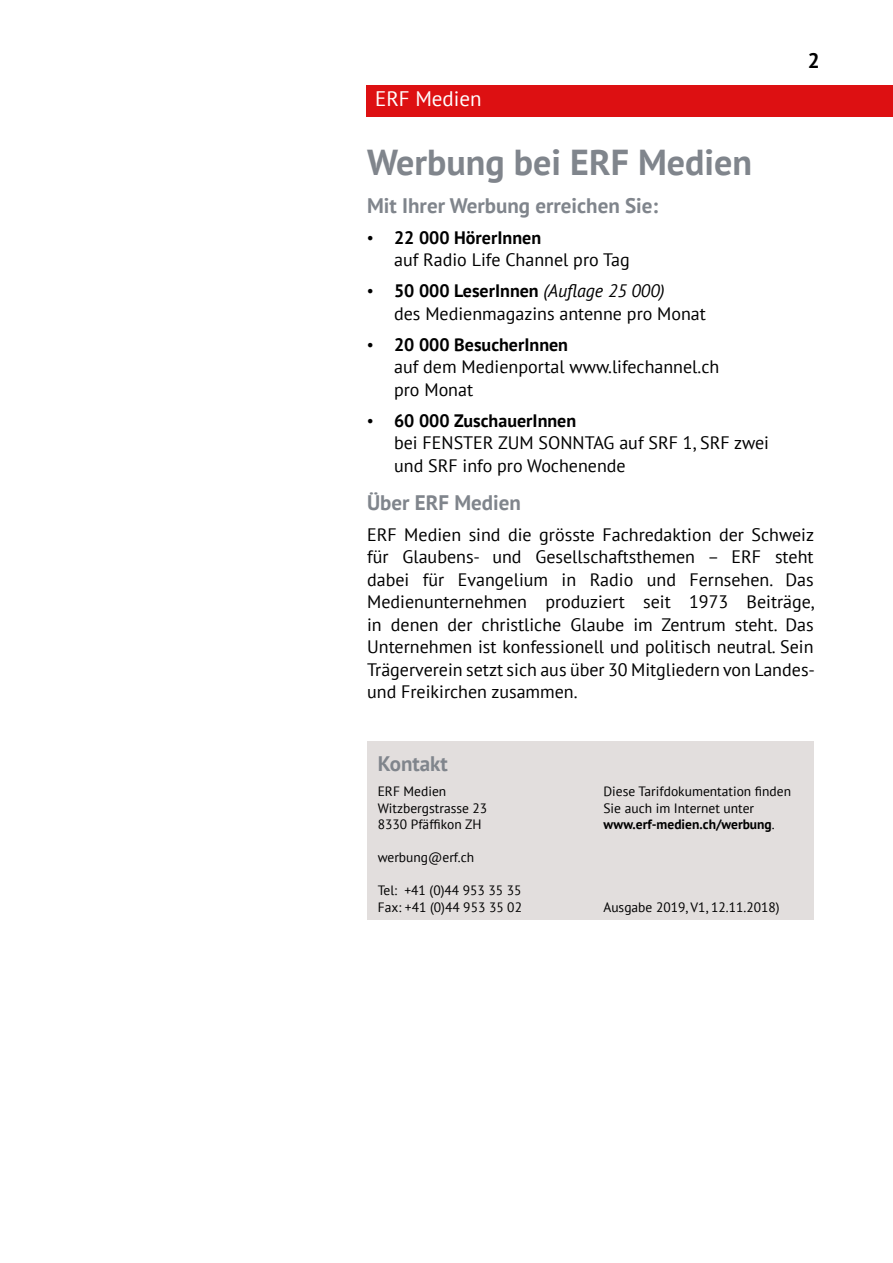
<style>
.page{position:relative;width:893px;height:1263px;background:#fff}
.page>*{position:absolute;margin:0;border:0;box-sizing:border-box;transform-origin:0 0}
.t1{font:700 36px "PT Sans";color:#80858c}
.t2{font:700 21px "PT Sans";color:#80858c}
.t3{font:21px "PT Sans";color:#fff}
.t4{font:700 21px "PT Sans";color:#000}
.t5{font:18px/22.5px "PT Sans";color:#000}
.t6{font:13.5px/16.5px "PT Sans";color:#000}
.s1{font-family:"Times New Roman"}
.s2{font-weight:700}
.s3{font-style:italic}
</style>
<div class="page">
<div style="left:366px;top:85px;width:527px;height:32px;background:#dd1012"></div>
<div style="left:367px;top:741px;width:447px;height:179px;background:#e2dedd"></div>
<p class="t3" style="left:375px;top:86px;width:108px">ERF Medien</p>
<h1 class="t1" style="left:367px;top:138px;width:387px">Werbung bei ERF Medien</h1>
<p class="t2" style="left:367px;top:192px;width:293px">Mit Ihrer Werbung erreichen Sie:</p>
<p class="t5" style="left:394px;top:226px;width:237px;text-indent:-27px"><span class="s1">•</span> <span class="s2">22 000 HörerInnen<br></span>auf Radio Life Channel pro Tag</p>
<p class="t5" style="left:394px;top:279px;width:313px;text-indent:-27px"><span class="s1">•</span> <span class="s2">50 000 LeserInnen</span> <span class="s3">(Auflage 25 000)<br></span>des Medienmagazins antenne pro Monat</p>
<p class="t5" style="left:394px;top:333px;width:327px;text-indent:-27px"><span class="s1">•</span> <span class="s2">20 000 BesucherInnen<br></span>auf dem Medienportal www.lifechannel.ch pro Monat</p>
<p class="t5" style="left:394px;top:409px;width:376px;text-indent:-27px"><span class="s1">•</span> <span class="s2">60 000 ZuschauerInnen<br></span>bei FENSTER ZUM SONNTAG auf SRF 1, SRF zwei und SRF info pro Wochenende</p>
<p class="t4" style="left:808px;top:47px;width:13px">2</p>
<p class="t2" style="left:367px;top:488px;width:155px">Über ERF Medien</p>
<p class="t5" style="left:367px;top:522px;width:449px;text-align:justify">ERF Medien sind die grösste Fachredaktion der Schweiz für Glaubens- und Gesellschaftsthemen – ERF steht dabei für Evangelium in Radio und Fernsehen. Das Medienunternehmen produziert seit 1973 Beiträge, in denen der christliche Glaube im Zentrum steht. Das Unternehmen ist konfessionell und politisch neutral. Sein Trägerverein setzt sich aus über 30 Mitgliedern von Landes&shy;und Freikirchen zusammen.</p>
<p class="t2" style="left:378px;top:750px;width:72px">Kontakt</p>
<p class="t6" style="left:378px;top:783px;width:111px">ERF Medien<br>Witzbergstrasse 23<br>8330 Pfäffikon ZH</p>
<p class="t6" style="left:378px;top:849px;width:98px">werbung@erf.ch</p>
<p class="t6" style="left:378px;top:882px;width:146px">Tel: +41 (0)44 953 35 35<br>Fax: +41 (0)44 953 35 02</p>
<p class="t6" style="left:603px;top:783px;width:189px">Diese Tarifdokumentation finden<br>Sie auch im Internet unter <span class="s2">www.erf-medien.ch/werbung</span>.</p>
<p class="t6" style="left:603px;top:898px;width:178px">Ausgabe 2019, V1, 12.11.2018)</p>
</div>
